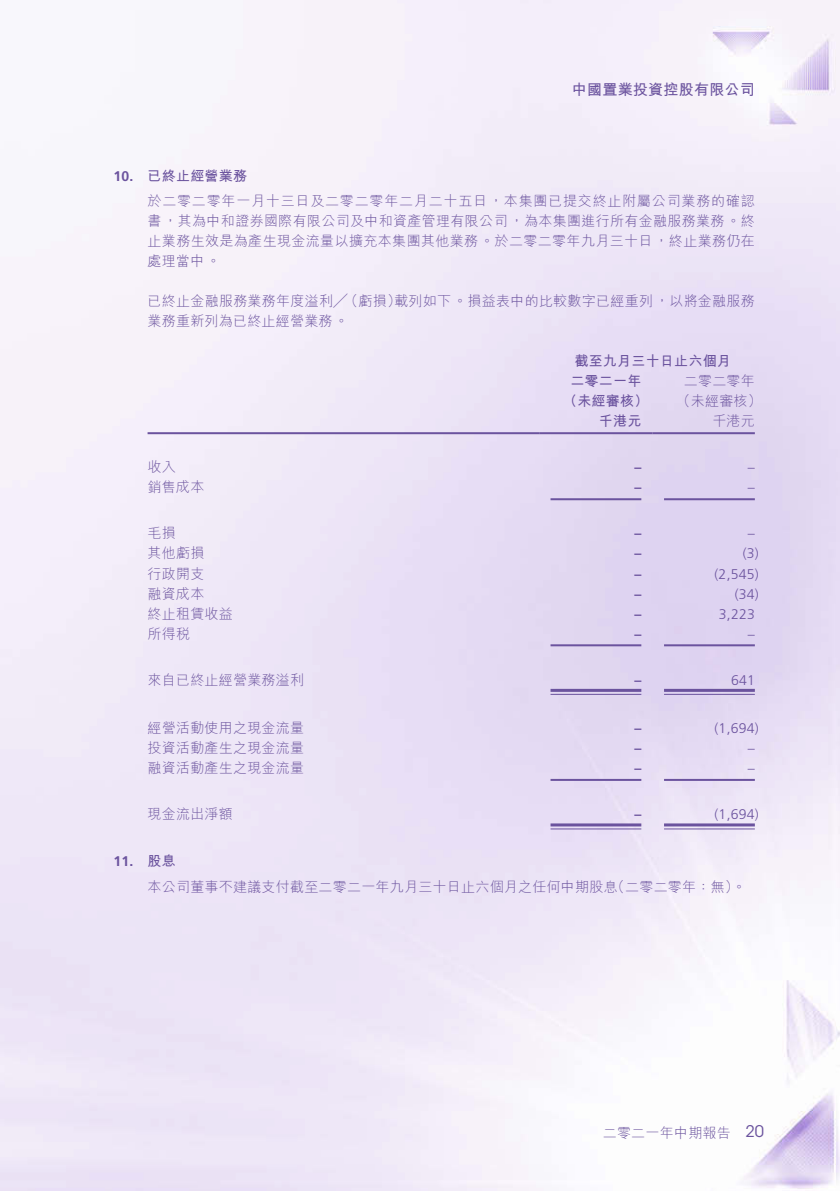
<style>
.page{position:relative;width:840px;height:1191px;background:#fff}
.page>*{position:absolute;margin:0;border:0;box-sizing:border-box;transform-origin:0 0}
.t1{font:16px "ITC Avant Garde Std";color:#6b539e}
.t2{font:700 15px "M Hei HK";letter-spacing:.015em;color:#6b539e}
.t3{font:300 14px/20px "M Hei HK";letter-spacing:.015em;color:#6b539e;text-align:justify}
.t4{font:300 14px "Frutiger LT Std";letter-spacing:.015em;color:#6b539e}
.t5{font:700 14px "M Hei HK";letter-spacing:.015em;color:#6b539e}
.t6{font:700 14px "Frutiger LT Std";color:#6b539e}
</style>
<div class="page">
<img style="left:0;top:0;width:839px;height:1191px">
<hr style="left:147px;top:432px;width:392px;height:2px;background:#6b539e">
<hr style="left:539px;top:432px;width:113px;height:2px;background:#6b539e">
<hr style="left:652px;top:432px;width:102px;height:2px;background:#6b539e">
<hr style="left:550px;top:498px;width:91px;height:2px;background:#6b539e">
<hr style="left:663px;top:498px;width:91px;height:2px;background:#6b539e">
<hr style="left:550px;top:644px;width:91px;height:2px;background:#6b539e">
<hr style="left:663px;top:644px;width:91px;height:2px;background:#6b539e">
<hr style="left:550px;top:689px;width:91px;height:3px;background:#6b539e">
<hr style="left:550px;top:694px;width:91px;height:1px;background:#6b539e">
<hr style="left:663px;top:689px;width:91px;height:3px;background:#6b539e">
<hr style="left:663px;top:694px;width:91px;height:1px;background:#6b539e">
<hr style="left:550px;top:779px;width:91px;height:2px;background:#6b539e">
<hr style="left:663px;top:779px;width:91px;height:2px;background:#6b539e">
<hr style="left:550px;top:823px;width:91px;height:3px;background:#6b539e">
<hr style="left:550px;top:828px;width:91px;height:1px;background:#6b539e">
<hr style="left:663px;top:823px;width:91px;height:3px;background:#6b539e">
<hr style="left:663px;top:828px;width:91px;height:1px;background:#6b539e">
<p class="t2" style="left:571px;top:79px;width:184px">中國置業投資控股有限公司</p>
<p class="t6" style="left:113px;top:167px;width:21px">10.</p>
<p class="t6" style="left:113px;top:852px;width:21px">11.</p>
<p class="t5" style="left:147px;top:165px;width:101px">已終止經營業務</p>
<p class="t3" style="left:147px;top:191px;width:608px">於二零二零年一月十三日及二零二零年二月二十五日，本集團已提交終止附屬公司業務的確認書，其為中和證券國際有限公司及中和資產管理有限公司，為本集團進行所有金融服務業務。終止業務生效是為產生現金流量以擴充本集團其他業務。於二零二零年九月三十日，終止業務仍在處理當中。</p>
<p class="t3" style="left:394px;top:291px;width:362px">載列如下。損益表中的比較數字已經重列，以將金融服務</p>
<p class="t3" style="left:147px;top:291px;width:255px">已終止金融服務業務年度溢利╱（虧損）業務重新列為已終止經營業務。</p>
<p class="t5" style="left:574px;top:351px;width:158px">截至九月三十日止六個月</p>
<p class="t3" style="left:683px;top:371px;width:72px">二零二零年</p>
<p class="t5" style="left:570px;top:371px;width:72px">二零二一年</p>
<p class="t3" style="left:147px;top:457px;width:30px">收入</p>
<p class="t3" style="left:147px;top:477px;width:58px">銷售成本</p>
<p class="t3" style="left:147px;top:523px;width:30px">毛損</p>
<p class="t3" style="left:147px;top:543px;width:58px">其他虧損</p>
<p class="t3" style="left:147px;top:563px;width:58px">行政開支</p>
<p class="t3" style="left:147px;top:583px;width:58px">融資成本</p>
<p class="t3" style="left:147px;top:603px;width:87px">終止租賃收益</p>
<p class="t3" style="left:147px;top:623px;width:44px">所得稅</p>
<p class="t3" style="left:147px;top:669px;width:158px">來自已終止經營業務溢利</p>
<p class="t3" style="left:147px;top:717px;width:158px">經營活動使用之現金流量</p>
<p class="t3" style="left:147px;top:737px;width:158px">投資活動產生之現金流量</p>
<p class="t3" style="left:147px;top:757px;width:158px">融資活動產生之現金流量</p>
<p class="t3" style="left:147px;top:803px;width:87px">現金流出淨額</p>
<p class="t5" style="left:147px;top:850px;width:30px">股息</p>
<p class="t5" style="left:562px;top:391px;width:87px">（未經審核）</p>
<p class="t5" style="left:598px;top:411px;width:44px">千港元</p>
<p class="t6" style="left:634px;top:459px;width:8px">–</p>
<p class="t6" style="left:634px;top:479px;width:8px">–</p>
<p class="t6" style="left:634px;top:525px;width:8px">–</p>
<p class="t6" style="left:634px;top:545px;width:8px">–</p>
<p class="t6" style="left:634px;top:565px;width:8px">–</p>
<p class="t6" style="left:634px;top:585px;width:8px">–</p>
<p class="t6" style="left:634px;top:605px;width:8px">–</p>
<p class="t6" style="left:634px;top:625px;width:8px">–</p>
<p class="t6" style="left:634px;top:671px;width:8px">–</p>
<p class="t6" style="left:634px;top:720px;width:8px">–</p>
<p class="t6" style="left:634px;top:740px;width:8px">–</p>
<p class="t6" style="left:634px;top:760px;width:8px">–</p>
<p class="t6" style="left:634px;top:806px;width:8px">–</p>
<p class="t3" style="left:676px;top:391px;width:87px">（未經審核(</p>
<p class="t3" style="left:712px;top:411px;width:44px">千港元</p>
<p class="t4" style="left:747px;top:460px;width:8px">–</p>
<p class="t4" style="left:747px;top:480px;width:8px">–</p>
<p class="t4" style="left:747px;top:526px;width:8px">–</p>
<p class="t4" style="left:742px;top:546px;width:18px">(3)</p>
<p class="t4" style="left:714px;top:566px;width:46px">)2,545(</p>
<p class="t4" style="left:734px;top:586px;width:26px">)34(</p>
<p class="t4" style="left:718px;top:606px;width:37px">3,223</p>
<p class="t4" style="left:747px;top:626px;width:8px">–</p>
<p class="t4" style="left:730px;top:672px;width:25px">641</p>
<p class="t4" style="left:714px;top:720px;width:46px">)1,694(</p>
<p class="t4" style="left:747px;top:740px;width:8px">–</p>
<p class="t4" style="left:747px;top:760px;width:8px">–</p>
<p class="t4" style="left:714px;top:806px;width:46px">)1,694(</p>
<p class="t3" style="left:147px;top:876px;width:471px">本公司董事不建議支付截至二零二一年九月三十日止六個月之任何中期股息</p>
<p class="t3" style="left:610px;top:876px;width:137px">（二零二零年：無。(</p>
<p class="t3" style="left:602px;top:1122px;width:129px">二零二一年中期報告</p>
<p class="t1" style="left:745px;top:1121px;width:20px">20</p>
</div>
